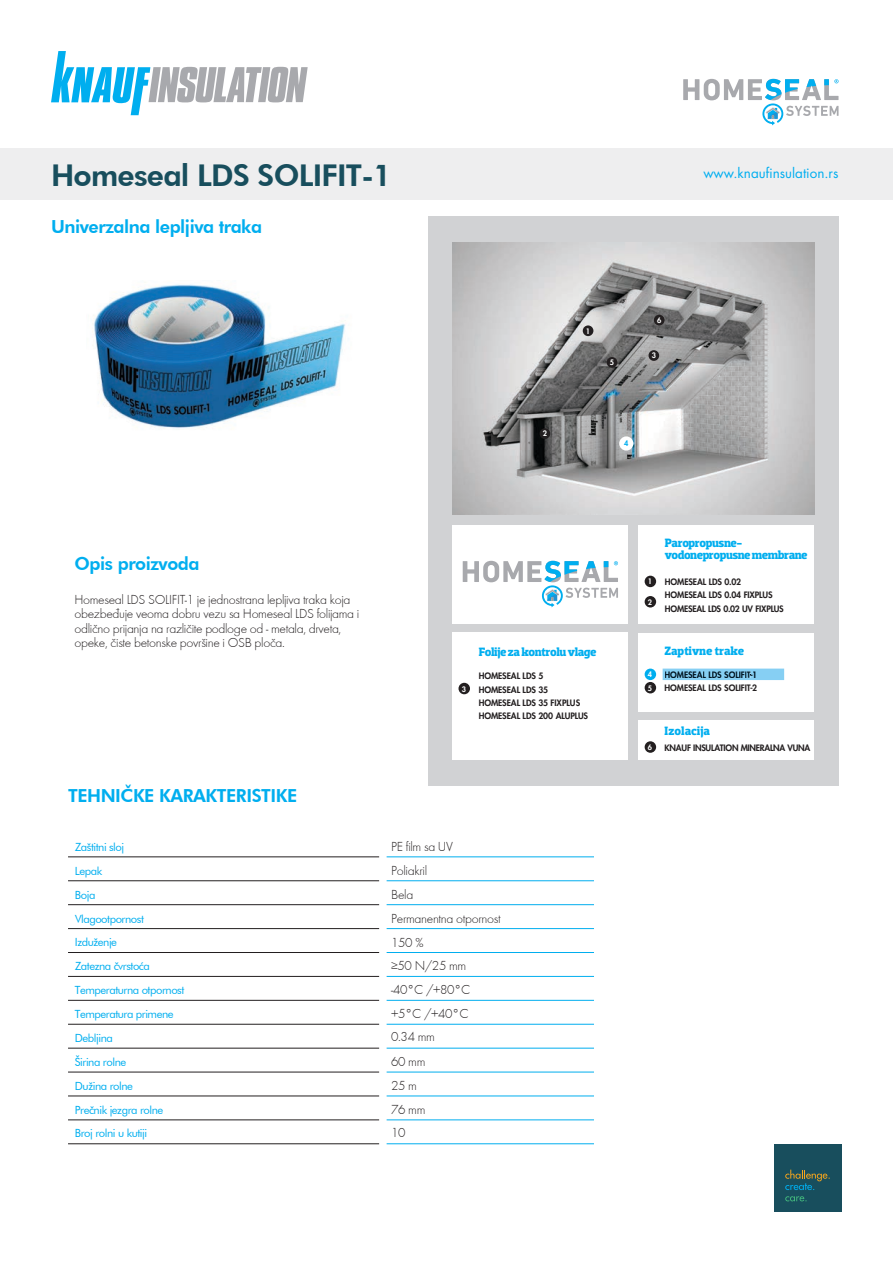
<style>
.page{position:relative;width:893px;height:1263px;background:#fff}
.page>*{position:absolute;margin:0;border:0;box-sizing:border-box;transform-origin:0 0}
.t1{font:800 30px "Futura BT";letter-spacing:-.025em;color:#184e5d}
.t2{font:800 18px "Futura BT";letter-spacing:-.025em;color:#00aeef}
.t3{font:13.5px/23.9px "Futura TEE Ligh";letter-spacing:-.025em;color:#231f20}
.t4{font:13.5px "Futura Std";color:#00aeef}
.t5{font:700 12.3px/12px "Dobra Slab";letter-spacing:-.03em;color:#00aeef}
.t6{font:700 12.3px "Dobra Slab";letter-spacing:-.005em;color:#00aeef}
.t7{font:700 12.3px "Dobra Slab";letter-spacing:.005em;color:#00aeef}
.t8{font:11.25px/23.9px "Futura BT";letter-spacing:-.04em;color:#00aeef}
.t9{font:800 8.55px/13.5px "Futura Std";letter-spacing:-.015em;color:#231f20}
.t10{font:800 8.55px "Futura Std";letter-spacing:-.005em;color:#001421}
.t11{font:800 7.35px/13.4px "Futura Std";color:#fff}
.t12{font:800 7.35px "Futura Std";color:#00aeef}
</style>
<div class="page">
<svg style="left:51px;top:51px;width:257px;height:64px"></svg>
<div style="left:0;top:149px;width:893px;height:51px;background:#eeeeef"></div>
<div style="left:774px;top:1144px;width:68px;height:68px;background:#184e5d"></div>
<svg style="left:785px;top:1170px;width:45px;height:20px"></svg>
<svg style="left:785px;top:1196px;width:22px;height:5px"></svg>
<hr style="left:387px;top:856px;width:207px;height:1px;background:#00aeef">
<hr style="left:68px;top:856px;width:311px;height:1px;background:#231f20">
<hr style="left:68px;top:880px;width:311px;height:1px;background:#231f20">
<hr style="left:387px;top:880px;width:207px;height:1px;background:#00aeef">
<hr style="left:68px;top:904px;width:311px;height:1px;background:#231f20">
<hr style="left:387px;top:904px;width:207px;height:1px;background:#00aeef">
<hr style="left:68px;top:928px;width:311px;height:1px;background:#231f20">
<hr style="left:387px;top:928px;width:207px;height:1px;background:#00aeef">
<hr style="left:68px;top:952px;width:311px;height:1px;background:#231f20">
<hr style="left:387px;top:952px;width:207px;height:1px;background:#00aeef">
<hr style="left:68px;top:976px;width:311px;height:1px;background:#231f20">
<hr style="left:387px;top:976px;width:207px;height:1px;background:#00aeef">
<hr style="left:68px;top:1000px;width:311px;height:1px;background:#231f20">
<hr style="left:387px;top:1000px;width:207px;height:1px;background:#00aeef">
<hr style="left:68px;top:1024px;width:311px;height:1px;background:#231f20">
<hr style="left:387px;top:1024px;width:207px;height:1px;background:#00aeef">
<hr style="left:68px;top:1048px;width:311px;height:1px;background:#231f20">
<hr style="left:387px;top:1048px;width:207px;height:1px;background:#00aeef">
<hr style="left:68px;top:1072px;width:311px;height:1px;background:#231f20">
<hr style="left:387px;top:1072px;width:207px;height:1px;background:#00aeef">
<hr style="left:68px;top:1095px;width:311px;height:1px;background:#231f20">
<hr style="left:387px;top:1095px;width:207px;height:1px;background:#00aeef">
<hr style="left:68px;top:1119px;width:311px;height:1px;background:#231f20">
<hr style="left:387px;top:1119px;width:207px;height:1px;background:#00aeef">
<hr style="left:68px;top:1143px;width:311px;height:1px;background:#231f20">
<hr style="left:387px;top:1143px;width:207px;height:1px;background:#00aeef">
<div style="left:428px;top:217px;width:410px;height:569px;background:#d1d2d4"></div>
<img style="left:452px;top:243px;width:362px;height:271px">
<div style="left:619px;top:436px;width:14px;height:15px;background:#fff;border-radius:50%"></div>
<div style="left:648px;top:350px;width:11px;height:11px;background:#231f20;border-radius:50%"></div>
<div style="left:607px;top:357px;width:10px;height:11px;background:#231f20;border-radius:50%"></div>
<div style="left:654px;top:315px;width:10px;height:10px;background:#231f20;border-radius:50%"></div>
<div style="left:452px;top:525px;width:176px;height:99px;background:#fff"></div>
<svg style="left:463px;top:561px;width:155px;height:46px"></svg>
<div style="left:638px;top:525px;width:176px;height:99px;background:#fff"></div>
<div style="left:645px;top:576px;width:11px;height:11px;background:#231f20;border-radius:50%"></div>
<div style="left:645px;top:596px;width:11px;height:11px;background:#231f20;border-radius:50%"></div>
<div style="left:452px;top:633px;width:176px;height:127px;background:#fff"></div>
<div style="left:458px;top:683px;width:12px;height:11px;background:#231f20;border-radius:50%"></div>
<div style="left:638px;top:633px;width:176px;height:78px;background:#fff"></div>
<div style="left:645px;top:669px;width:11px;height:11px;background:#00aeef;border-radius:50%"></div>
<div style="left:645px;top:682px;width:11px;height:11px;background:#231f20;border-radius:50%"></div>
<div style="left:638px;top:720px;width:176px;height:40px;background:#fff"></div>
<div style="left:645px;top:741px;width:11px;height:12px;background:#231f20;border-radius:50%"></div>
<div style="left:583px;top:325px;width:10px;height:11px;background:#231f20;border-radius:50%"></div>
<div style="left:540px;top:428px;width:10px;height:11px;background:#231f20;border-radius:50%"></div>
<svg style="left:663px;top:669px;width:121px;height:11px"></svg>
<img style="left:92px;top:284px;width:253px;height:145px">
<svg style="left:683px;top:79px;width:155px;height:46px"></svg>
<h1 class="t1" style="left:51px;top:157px;width:342px">Homeseal LDS SOLIFIT-1</h1>
<h2 class="t2" style="left:51px;top:215px;width:212px">Univerzalna lepljiva traka</h2>
<h2 class="t2" style="left:75px;top:553px;width:127px">Opis proizvoda</h2>
<p class="t3" style="left:75px;top:592px;width:286px;line-height:14.2px">Homeseal LDS SOLIFIT-1 je jednostrana lepljiva traka koja obezbeđuje veoma dobru vezu sa Homeseal LDS folijama i odlično prijanja na različite podloge od - metala, drveta, opeke, čiste betonske površine i OSB ploča.</p>
<h2 class="t2" style="left:68px;top:784px;width:231px">TEHNIČKE KARAKTERISTIKE</h2>
<p class="t4" style="left:703px;top:164px;width:137px">www.knaufinsulation.rs</p>
<p class="t11" style="left:543px;top:427px;width:6px">2</p>
<p class="t11" style="left:586px;top:324px;width:6px">1</p>
<p class="t11" style="left:610px;top:356px;width:6px">5</p>
<p class="t11" style="left:657px;top:313px;width:6px">6</p>
<p class="t11" style="left:652px;top:349px;width:6px">3</p>
<p class="t12" style="left:624px;top:438px;width:6px">4</p>
<p class="t11" style="left:648px;top:575px;width:6px">1</p>
<p class="t11" style="left:648px;top:595px;width:6px">2</p>
<p class="t5" style="left:665px;top:537px;width:144px">Paropropusne&shy;vodonepropusne membrane</p>
<p class="t9" style="left:665px;top:575px;width:120px">HOMESEAL LDS 0.02<br>HOMESEAL LDS 0.04 FIXPLUS<br>HOMESEAL LDS 0.02 UV FIXPLUS</p>
<p class="t11" style="left:462px;top:682px;width:6px">3</p>
<p class="t6" style="left:664px;top:643px;width:81px">Zaptivne trake</p>
<p class="t9" style="left:664px;top:681px;width:94px">HOMESEAL LDS SOLIFIT-2</p>
<p class="t7" style="left:664px;top:724px;width:47px">Izolacija</p>
<p class="t5" style="left:479px;top:646px;width:120px">Folije za kontrolu vlage</p>
<p class="t9" style="left:479px;top:683px;width:103px">HOMESEAL LDS 35<br>HOMESEAL LDS 35 FIXPLUS</p>
<p class="t9" style="left:479px;top:669px;width:66px">HOMESEAL LDS 5</p>
<p class="t10" style="left:664px;top:669px;width:94px">HOMESEAL LDS SOLIFIT-1</p>
<p class="t11" style="left:648px;top:668px;width:6px">4<br>5</p>
<p class="t9" style="left:479px;top:709px;width:111px">HOMESEAL LDS 200 ALUPLUS</p>
<p class="t11" style="left:648px;top:741px;width:6px">6</p>
<p class="t9" style="left:664px;top:741px;width:147px">KNAUF INSULATION MINERALNA VUNA</p>
<p class="t8" style="left:75px;top:835px;width:111px">Zaštitni sloj<br>Lepak<br>Boja<br>Vlagootpornost<br>Izduženje<br>Zatezna čvrstoća<br>Temperaturna otpornost<br>Temperatura primene<br>Debljina<br>Širina rolne<br>Dužina rolne<br>Prečnik jezgra rolne<br>Broj rolni u kutiji</p>
<p class="t3" style="left:391px;top:834px;width:111px">PE film sa UV<br>Poliakril<br>Bela<br>Permanentna otpornost<br>150 %<br>≥50 N/25 mm -40°C /+80°C +5°C /+40°C<br>0.34 mm</p>
<p class="t3" style="left:391px;top:1050px;width:36px">60 mm<br>25 m<br>76 mm</p>
<p class="t3" style="left:391px;top:1121px;width:16px">10</p>
</div>
